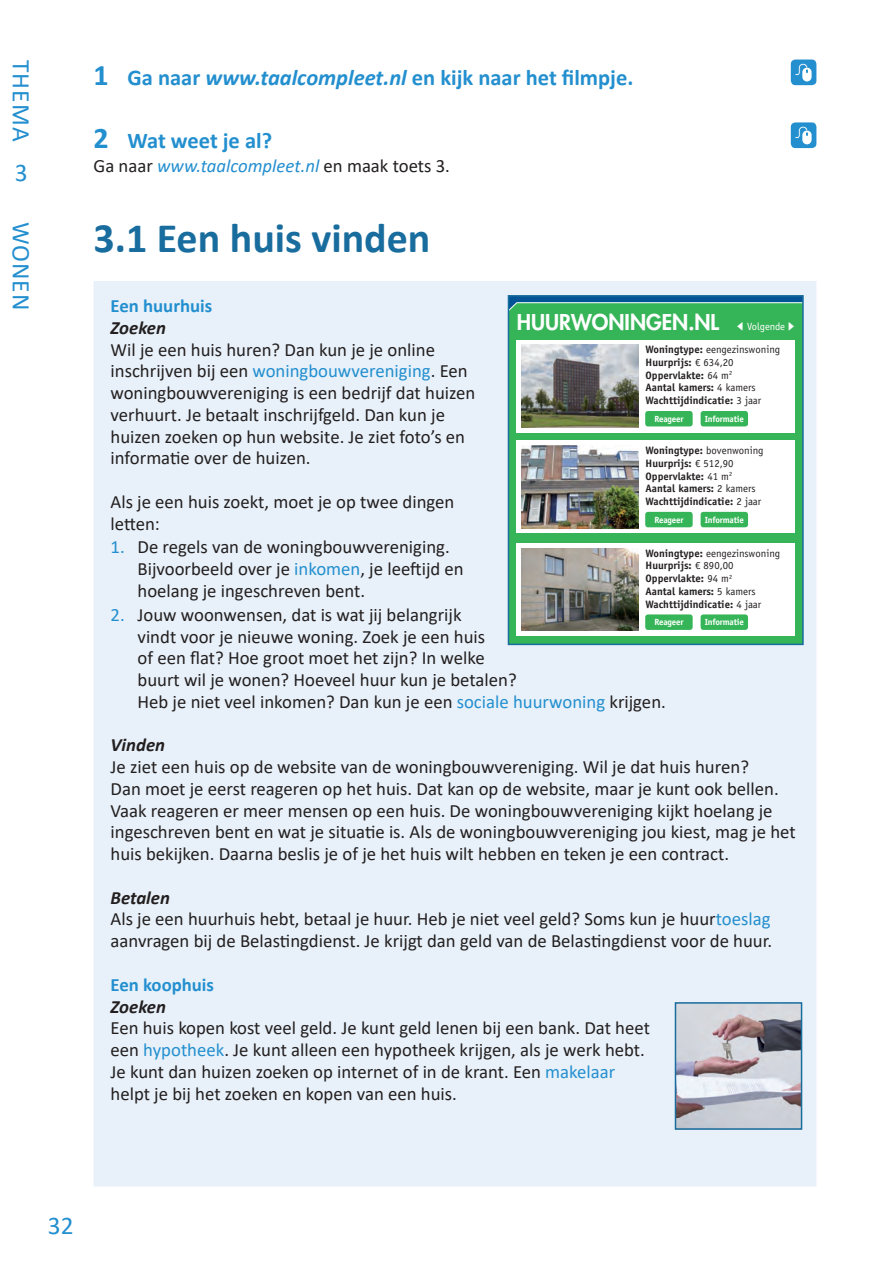
<style>
.page{position:relative;width:893px;height:1263px;background:#fff}
.page>*{position:absolute;margin:0;border:0;box-sizing:border-box;transform-origin:0 0}
.t1{font:700 42px "Calibri";color:#196d9e}
.t2{font:25.5px "Calibri";letter-spacing:.04em;color:#238fcf}
.t3{font:700 22.5px "Calibri";color:#238fcf}
.t4{font:800 21.3px "Futura Std";color:#fff}
.t5{font:18.75px/21.8px "Calibri";color:#231f20}
.t6{font:700 18.75px "Calibri";color:#238fcf}
.t7{font:italic 700 18.75px "Calibri";color:#231f20}
.t8{font:700 10.8px/12.8px "Officina Sans Std";color:#231f20}
.t9{font:10.5px "Officina Sans Std";letter-spacing:-.02em;color:#fff}
.t10{font:700 8.85px "Officina Sans Std";letter-spacing:-.02em;color:#fff}
.s1{font-size:30px}
.s2{font-style:italic}
.s3{font-style:italic;color:#238fcf}
.s4{color:#238fcf}
.s5{font-weight:700;font-style:italic}
.s6{font-weight:400}
</style>
<div class="page">
<div style="left:791px;top:60px;width:25px;height:25px;background:#238fcf;border-radius:5px"></div>
<svg style="left:794px;top:63px;width:18px;height:23px"></svg>
<div style="left:791px;top:122px;width:25px;height:26px;background:#238fcf;border-radius:5px"></div>
<svg style="left:795px;top:126px;width:17px;height:23px"></svg>
<div style="left:94px;top:281px;width:722px;height:905px;background:#e8f1f9"></div>
<div style="left:508px;top:296px;width:295px;height:348px;background:#36b558"></div>
<div style="left:516px;top:340px;width:278px;height:92px;background:#fff"></div>
<img style="left:521px;top:345px;width:118px;height:82px">
<div style="left:645px;top:411px;width:48px;height:15px;background:#36b558;border-radius:3px"></div>
<div style="left:701px;top:411px;width:47px;height:15px;background:#36b558;border-radius:3px"></div>
<div style="left:516px;top:440px;width:278px;height:93px;background:#fff"></div>
<img style="left:521px;top:445px;width:118px;height:83px">
<div style="left:645px;top:512px;width:48px;height:15px;background:#36b558;border-radius:3px"></div>
<div style="left:701px;top:512px;width:47px;height:15px;background:#36b558;border-radius:3px"></div>
<div style="left:516px;top:543px;width:278px;height:93px;background:#fff"></div>
<img style="left:521px;top:548px;width:118px;height:83px">
<div style="left:645px;top:614px;width:48px;height:16px;background:#36b558;border-radius:3px"></div>
<div style="left:701px;top:614px;width:47px;height:16px;background:#36b558;border-radius:3px"></div>
<svg style="left:511px;top:298px;width:290px;height:11px"></svg>
<div style="left:508px;top:295px;width:296px;height:350px;border:2px solid #196d9e"></div>
<img style="left:678px;top:1005px;width:121px;height:122px">
<div style="left:675px;top:1002px;width:127px;height:128px;border:2px solid #196d9e"></div>
<h2 class="t2" style="left:39px;top:60px;width:83px;rotate:90deg">THEMA</h2>
<h2 class="t2" style="left:15px;top:155px;width:14px">3</h2>
<h2 class="t2" style="left:39px;top:222px;width:90px;rotate:90deg">WONEN</h2>
<p class="t3" style="left:94px;top:62px;width:541px"><span class="s1">1</span> Ga naar <span class="s2">www.taalcompleet.nl</span> en kijk naar het filmpje.</p>
<p class="t3" style="left:94px;top:125px;width:180px"><span class="s1">2</span> Wat weet je al?</p>
<p class="t5" style="left:94px;top:154px;width:358px">Ga naar <span class="s3">www.taalcompleet.nl</span> en maak toets 3.</p>
<h1 class="t1" style="left:94px;top:209px;width:338px">3.1 Een huis vinden</h1>
<p class="t6" style="left:111px;top:293px;width:103px">Een huurhuis</p>
<p class="t7" style="left:111px;top:314px;width:57px">Zoeken</p>
<p class="t5" style="left:111px;top:338px;width:366px">Wil je een huis huren? Dan kun je je online inschrijven bij een <span class="s4">woningbouwvereniging</span>. Een woningbouwvereniging is een bedrijf dat huizen verhuurt. Je betaalt inschrijfgeld. Dan kun je huizen zoeken op hun website. Je ziet foto’s en informatie over de huizen.</p>
<p class="t5" style="left:111px;top:490px;width:345px">Als je een huis zoekt, moet je op twee dingen letten:</p>
<p class="t5" style="left:138px;top:536px;width:328px;text-indent:-27px"><span class="s4">1.</span> De regels van de woningbouwvereniging.<br>Bijvoorbeeld over je <span class="s4">inkomen</span>, je leeftijd en hoelang je ingeschreven bent.</p>
<p class="t5" style="left:138px;top:603px;width:530px;text-indent:-27px"><span class="s4">2.</span> Jouw woonwensen, dat is wat jij belangrijk<br>vindt voor je nieuwe woning. Zoek je een huis<br>of een flat? Hoe groot moet het zijn? In welke<br>buurt wil je wonen? Hoeveel huur kun je betalen?<br>Heb je niet veel inkomen? Dan kun je een <span class="s4">sociale huurwoning</span> krijgen.</p>
<p class="t7" style="left:111px;top:732px;width:56px">Vinden</p>
<p class="t5" style="left:111px;top:755px;width:687px">Je ziet een huis op de website van de woningbouwvereniging. Wil je dat huis huren?<br>Dan moet je eerst reageren op het huis. Dat kan op de website, maar je kunt ook bellen.<br>Vaak reageren er meer mensen op een huis. De woningbouwvereniging kijkt hoelang je ingeschreven bent en wat je situatie is. Als de woningbouwvereniging jou kiest, mag je het huis bekijken. Daarna beslis je of je het huis wilt hebben en teken je een contract.</p>
<p class="t5" style="left:111px;top:886px;width:663px"><span class="s5">Betalen<br></span>Als je een huurhuis hebt, betaal je huur. Heb je niet veel geld? Soms kun je huur<span class="s4">toeslag </span>aanvragen bij de Belastingdienst. Je krijgt dan geld van de Belastingdienst voor de huur.</p>
<p class="t6" style="left:111px;top:971px;width:105px">Een koophuis</p>
<p class="t7" style="left:111px;top:993px;width:57px">Zoeken</p>
<p class="t5" style="left:111px;top:1017px;width:541px">Een huis kopen kost veel geld. Je kunt geld lenen bij een bank. Dat heet een <span class="s4">hypotheek</span>. Je kunt alleen een hypotheek krijgen, als je werk hebt.<br>Je kunt dan huizen zoeken op internet of in de krant. Een <span class="s4">makelaar </span>helpt je bij het zoeken en kopen van een huis.</p>
<p class="t4" style="left:517px;top:308px;width:204px">HUURWONINGEN.NL</p>
<p class="t8" style="left:646px;top:343px;width:136px">Woningtype: <span class="s6">eengezinswoning<br></span>Huurprijs: <span class="s6">€ 634,20<br></span>Oppervlakte: <span class="s6">64 m</span><sup>2<br></sup>Aantal kamers: <span class="s6">4 kamers<br></span>Wachttijdindicatie: <span class="s6">3 jaar</span></p>
<p class="t10" style="left:654px;top:413px;width:31px">Reageer</p>
<p class="t10" style="left:705px;top:413px;width:41px">Informatie</p>
<p class="t8" style="left:646px;top:444px;width:119px">Woningtype: <span class="s6">bovenwoning<br></span>Huurprijs: <span class="s6">€ 512,90<br></span>Oppervlakte: <span class="s6">41 m</span><sup>2<br></sup>Aantal kamers: <span class="s6">2 kamers<br></span>Wachttijdindicatie: <span class="s6">2 jaar</span></p>
<p class="t10" style="left:654px;top:514px;width:31px">Reageer</p>
<p class="t10" style="left:705px;top:514px;width:41px">Informatie</p>
<p class="t8" style="left:646px;top:546px;width:136px">Woningtype: <span class="s6">eengezinswoning<br></span>Huurprijs: <span class="s6">€ 890,00<br></span>Oppervlakte: <span class="s6">94 m</span><sup>2<br></sup>Aantal kamers: <span class="s6">5 kamers<br></span>Wachttijdindicatie: <span class="s6">4 jaar</span></p>
<p class="t10" style="left:654px;top:617px;width:31px">Reageer</p>
<p class="t10" style="left:705px;top:617px;width:41px">Informatie</p>
<p class="t9" style="left:737px;top:320px;width:59px">▼ Volgende ◆</p>
<h2 class="t2" style="left:48px;top:1208px;width:27px">32</h2>
</div>
